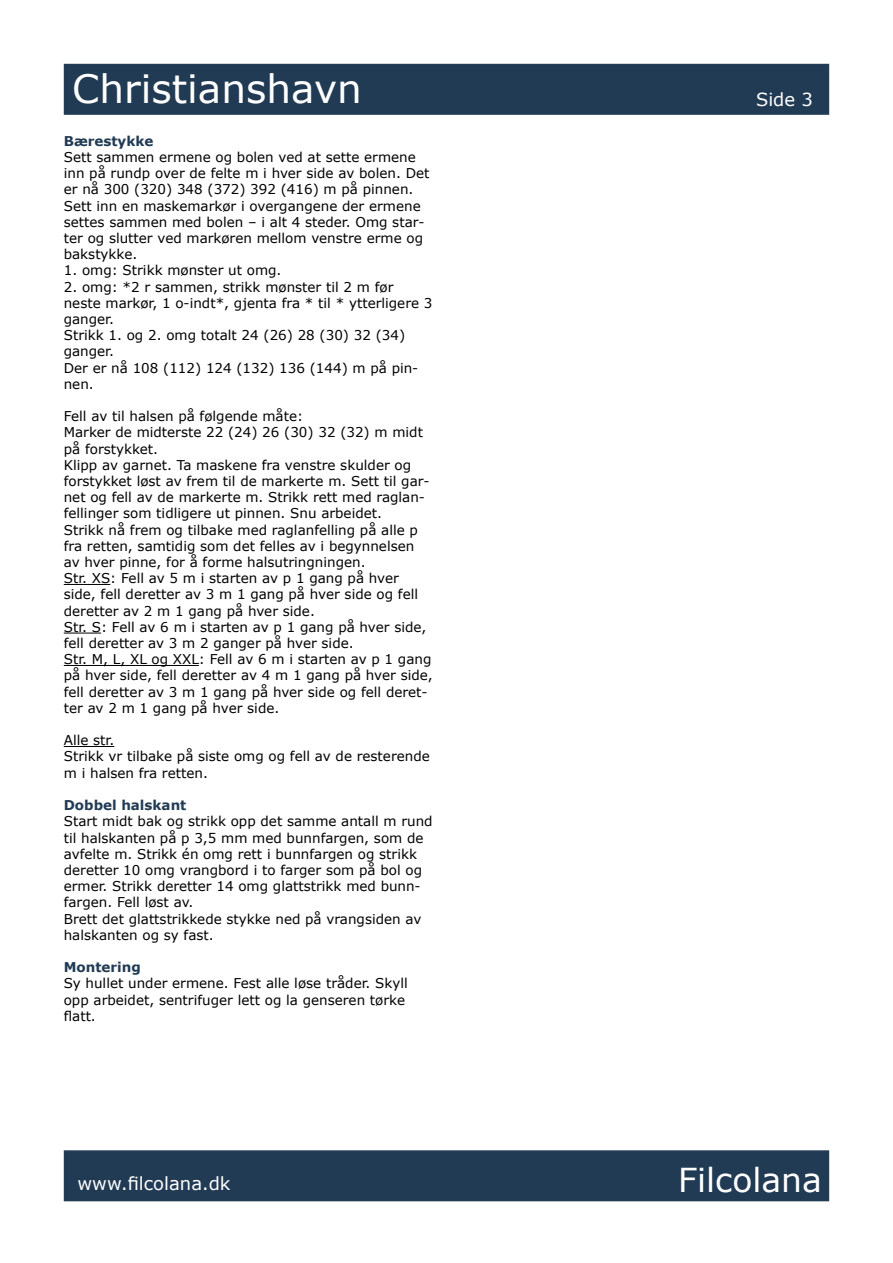
<style>
.page{position:relative;width:893px;height:1263px;background:#fff}
.page>*{position:absolute;margin:0;border:0;box-sizing:border-box;transform-origin:0 0}
.t1{font:39px "Verdana";color:#fff}
.t2{font:33px "Verdana";color:#fff}
.t3{font:18px "Verdana";color:#fff}
.t4{font:13.5px/16.2px "Verdana";color:#000}
.t5{font:700 13.5px "Verdana";color:#223b54}
</style>
<div class="page">
<div style="left:64px;top:64px;width:765px;height:51px;background:#223b54;border:2px solid #243c54"></div>
<div style="left:64px;top:1150px;width:765px;height:51px;background:#223b54;border:2px solid #243c54"></div>
<hr style="left:64px;top:584px;width:46px;height:1px;background:#000">
<hr style="left:64px;top:633px;width:37px;height:1px;background:#000">
<hr style="left:64px;top:665px;width:135px;height:1px;background:#000">
<hr style="left:64px;top:746px;width:50px;height:1px;background:#000">
<h1 class="t1" style="left:72px;top:62px;width:291px">Christianshavn</h1>
<p class="t5" style="left:64px;top:131px;width:91px">Bærestykke</p>
<p class="t4" style="left:64px;top:149px;width:367px">Sett sammen ermene og bolen ved at sette ermene inn på rundp over de felte m i hver side av bolen. Det er nå 300 (320) 348 (372) 392 (416) m på pinnen.<br>Sett inn en maskemarkør i overgangene der ermene settes sammen med bolen – i alt 4 steder. Omg star&shy;ter og slutter ved markøren mellom venstre erme og bakstykke.</p>
<p class="t4" style="left:64px;top:262px;width:219px">1. omg: Strikk mønster ut omg.</p>
<p class="t4" style="left:64px;top:278px;width:370px">2. omg: *2 r sammen, strikk mønster til 2 m før neste markør, 1 o-indt*, gjenta fra * til * ytterligere 3 ganger.<br>Strikk 1. og 2. omg totalt 24 (26) 28 (30) 32 (34) ganger.<br>Der er nå 108 (112) 124 (132) 136 (144) m på pin&shy;nen.</p>
<p class="t4" style="left:64px;top:408px;width:371px">Fell av til halsen på følgende måte:<br>Marker de midterste 22 (24) 26 (30) 32 (32) m midt på forstykket.<br>Klipp av garnet. Ta maskene fra venstre skulder og forstykket løst av frem til de markerte m. Sett til gar&shy;net og fell av de markerte m. Strikk rett med raglan&shy;fellinger som tidligere ut pinnen. Snu arbeidet.<br>Strikk nå frem og tilbake med raglanfelling på alle p fra retten, samtidig som det felles av i begynnelsen av hver pinne, for å forme halsutringningen.<br>Str. XS: Fell av 5 m i starten av p 1 gang på hver side, fell deretter av 3 m 1 gang på hver side og fell deretter av 2 m 1 gang på hver side.<br>Str. S: Fell av 6 m i starten av p 1 gang på hver side, fell deretter av 3 m 2 ganger på hver side.<br>Str. M, L, XL og XXL: Fell av 6 m i starten av p 1 gang på hver side, fell deretter av 4 m 1 gang på hver side, fell deretter av 3 m 1 gang på hver side og fell deret&shy;ter av 2 m 1 gang på hver side.</p>
<p class="t4" style="left:64px;top:732px;width:368px">Alle str.<br>Strikk vr tilbake på siste omg og fell av de resterende m i halsen fra retten.</p>
<p class="t5" style="left:64px;top:796px;width:124px">Dobbel halskant</p>
<p class="t4" style="left:64px;top:813px;width:370px">Start midt bak og strikk opp det samme antall m rund til halskanten på p 3,5 mm med bunnfargen, som de avfelte m. Strikk én omg rett i bunnfargen og strikk deretter 10 omg vrangbord i to farger som på bol og ermer. Strikk deretter 14 omg glattstrikk med bunn&shy;fargen. Fell løst av.<br>Brett det glattstrikkede stykke ned på vrangsiden av halskanten og sy fast.</p>
<p class="t5" style="left:64px;top:958px;width:79px">Montering</p>
<p class="t4" style="left:64px;top:975px;width:346px">Sy hullet under ermene. Fest alle løse tråder. Skyll opp arbeidet, sentrifuger lett og la genseren tørke flatt.</p>
<h3 class="t3" style="left:756px;top:87px;width:58px">Side 3</h3>
<h3 class="t3" style="left:78px;top:1171px;width:154px">www.filcolana.dk</h3>
<h2 class="t2" style="left:678px;top:1157px;width:145px">Filcolana</h2>
</div>
